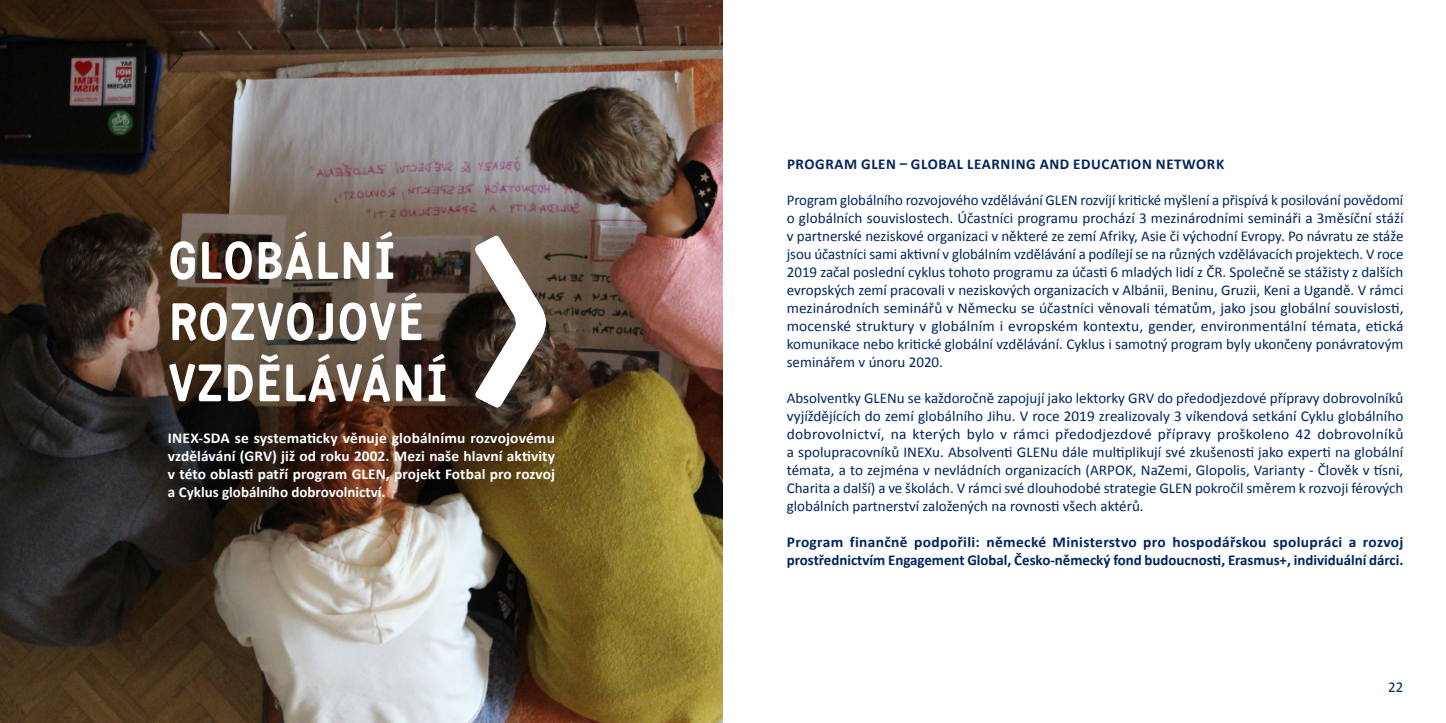
<style>
.page{position:relative;width:1446px;height:723px;background:#fff}
.page>*{position:absolute;margin:0;border:0;box-sizing:border-box;transform-origin:0 0}
.t1{font:700 51px/61.2px "Katarine";letter-spacing:.015em;color:#fff}
.t2{font:15px/18px "Calibri";color:#002561;text-align:justify}
.t3{font:700 15px/18px "Calibri";color:#fff;text-align:justify}
.t4{font:700 15px/18px "Calibri";letter-spacing:.015em;color:#002561}
.t5{font:700 15px "Calibri";letter-spacing:.04em;color:#002561}
</style>
<div class="page">
<img style="left:0;top:0;width:723px;height:723px">
<img style="left:475px;top:236px;width:70px;height:171px">
<h1 class="t1" style="left:168px;top:230px;width:281px">GLOBÁLNÍ<br>ROZVOJOVÉ<br>VZDĚLÁVÁNÍ</h1>
<p class="t3" style="left:168px;top:429px;width:388px">INEX-SDA se systematicky věnuje globálnímu rozvojovému vzdělávání (GRV) již od roku 2002. Mezi naše hlavní aktivity v této oblasti patří program GLEN, projekt Fotbal pro rozvoj a Cyklus globálního dobrovolnictví.</p>
<p class="t5" style="left:787px;top:154px;width:439px">PROGRAM GLEN – GLOBAL LEARNING AND EDUCATION NETWORK</p>
<p class="t2" style="left:787px;top:191px;width:618px">Program globálního rozvojového vzdělávání GLEN rozvíjí kritické myšlení a přispívá k posilování povědomí o globálních souvislostech. Účastníci programu prochází 3 mezinárodními semináři a 3měsíční stáží v partnerské neziskové organizaci v některé ze zemí Afriky, Asie či východní Evropy. Po návratu ze stáže jsou účastníci sami aktivní v globálním vzdělávání a podílejí se na různých vzdělávacích projektech. V roce 2019 začal poslední cyklus tohoto programu za účasti 6 mladých lidí z ČR. Společně se stážisty z dalších evropských zemí pracovali v neziskových organizacích v Albánii, Beninu, Gruzii, Keni a Ugandě. V rámci mezinárodních seminářů v Německu se účastníci věnovali tématům, jako jsou globální souvislosti, mocenské struktury v globálním i evropském kontextu, gender, environmentální témata, etická komunikace nebo kritické globální vzdělávání. Cyklus i samotný program byly ukončeny ponávratovým seminářem v únoru 2020.</p>
<p class="t2" style="left:787px;top:389px;width:618px">Absolventky GLENu se každoročně zapojují jako lektorky GRV do předodjezdové přípravy dobrovolníků vyjíždějících do zemí globálního Jihu. V roce 2019 zrealizovaly 3 víkendová setkání Cyklu globálního dobrovolnictví, na kterých bylo v rámci předodjezdové přípravy proškoleno 42 dobrovolníků a spolupracovníků INEXu. Absolventi GLENu dále multiplikují své zkušenosti jako experti na globální témata, a to zejména v nevládních organizacích (ARPOK, NaZemi, Glopolis, Varianty - Člověk v tísni, Charita a další) a ve školách. V rámci své dlouhodobé strategie GLEN pokročil směrem k rozvoji férových globálních partnerství založených na rovnosti všech aktérů.</p>
<p class="t4" style="left:787px;top:533px;width:618px">Program finančně podpořili: německé Ministerstvo pro hospodářskou spolupráci a rozvoj prostřednictvím Engagement Global, Česko-německý fond budoucnosti, Erasmus+, individuální dárci.</p>
<p class="t2" style="left:1388px;top:678px;width:17px">22</p>
</div>
